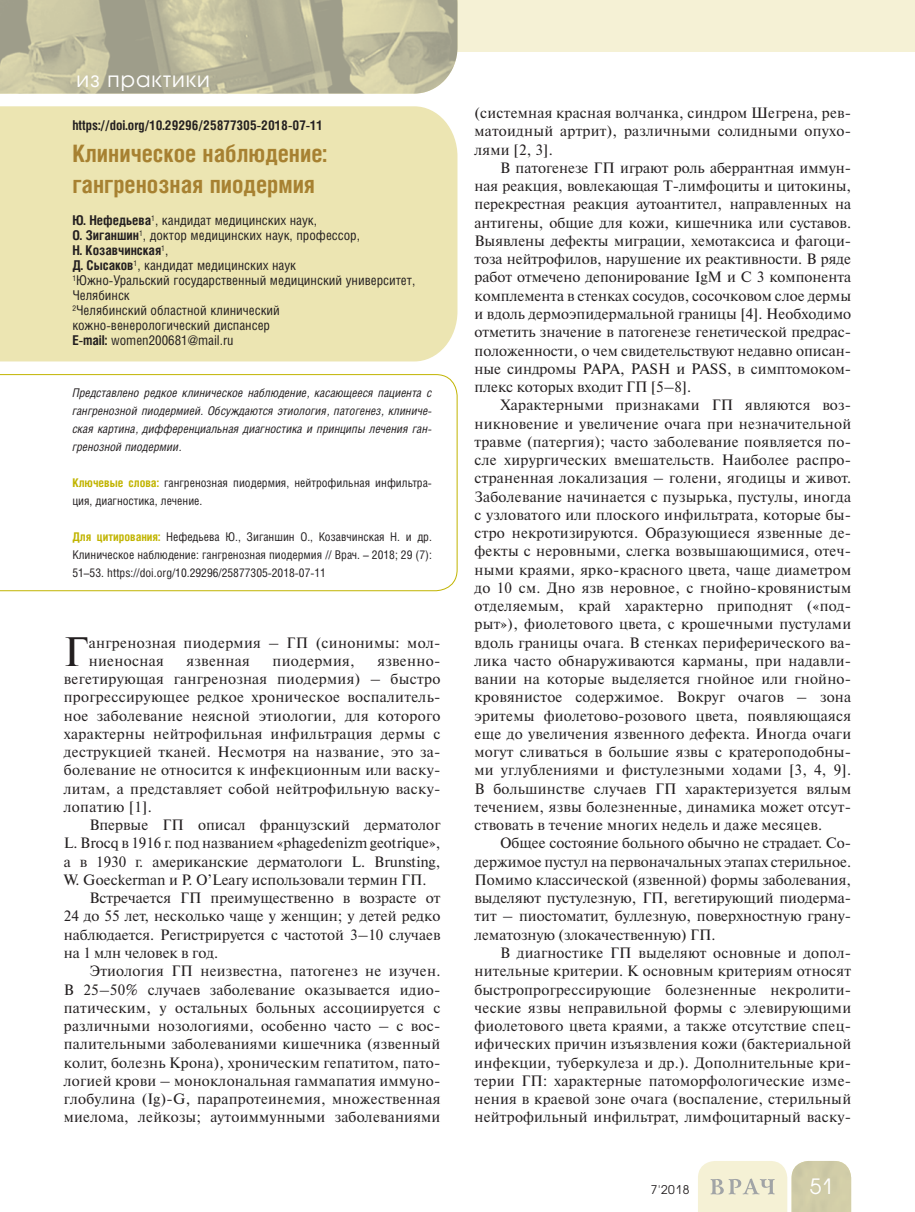
<style>
.page{position:relative;width:915px;height:1212px;background:#fff}
.page>*{position:absolute;margin:0;border:0;box-sizing:border-box;transform-origin:0 0}
.t1{font:41.1px "Newton C";color:#231f20}
.t2{font:700 24px/31.5px "Helios Cond";color:#a78131}
.t3{font:21px "Avant Garde Gothic C";letter-spacing:.05em;color:#fff}
.t4{font:15px/18.3px "Newton C";letter-spacing:.015em;color:#231f20;text-align:justify}
.t5{font:13.5px/15px "Helios Cond";color:#231f20}
.t6{font:700 13.5px "Helios Cond";color:#231f20}
.t7{font:12px/18px "Helios Cond";color:#231f20}
.t8{font:italic 12px/18px "Helios Cond";color:#231f20;text-align:justify}
.t9{font:12px "Avant Garde Gothic C";color:#231f20}
.s1{font-weight:700}
.s2{font-weight:700;color:#c1b400}
</style>
<div class="page">
<div style="left:0;top:0;width:914px;height:51px;background:#f5f1d5"></div>
<svg style="left:698px;top:1161px;width:152px;height:51px;background:#e3e0c4"></svg>
<div style="left:0;top:106px;width:457px;height:255px;background:#ece5b2"></div>
<svg style="left:0;top:374px;width:457px;height:217px"></svg>
<svg style="left:0;top:0;width:414px;height:94px;background:#bab79a"></svg>
<img style="left:414px;top:0;width:43px;height:94px">
<h3 class="t3" style="left:77px;top:70px;width:135px">из практики</h3>
<p class="t6" style="left:72px;top:120px;width:252px">https://doi.org/10.29296/25877305-2018-07-11</p>
<h2 class="t2" style="left:72px;top:140px;width:256px">Клиническое наблюдение: гангренозная пиодермия</h2>
<p class="t5" style="left:72px;top:214px;width:344px"><span class="s1">Ю. Нефедьева</span><sup>1</sup>, кандидат медицинских наук,<br><span class="s1">О. Зиганшин</span><sup>1</sup>, доктор медицинских наук, профессор,<br><span class="s1">Н. Козавчинская</span><sup>1</sup>,<br><span class="s1">Д. Сысаков</span><sup>1</sup>, кандидат медицинских наук<br><sup>1</sup>Южно-Уральский государственный медицинский университет, Челябинск<br><sup>2</sup>Челябинский областной клинический кожно-венерологический диспансер<br><span class="s1">E-mail:</span> women200681@mail.ru</p>
<p class="t8" style="left:72px;top:384px;width:361px">Представлено редкое клиническое наблюдение, касающееся пациента с гангренозной пиодермией. Обсуждаются этиология, патогенез, клиниче&shy;ская картина, дифференциальная диагностика и принципы лечения ган&shy;гренозной пиодермии.</p>
<p class="t7" style="left:72px;top:474px;width:361px"><span class="s2">Ключевые слова:</span> гангренозная пиодермия, нейтрофильная инфильтра&shy;ция, диагностика, лечение.</p>
<p class="t7" style="left:72px;top:528px;width:361px;text-align:justify"><span class="s2">Для цитирования:</span> Нефедьева Ю., Зиганшин О., Козавчинская Н. и др.<br>Клиническое наблюдение: гангренозная пиодермия // Врач. – 2018; 29 (7):<br>51–53. https://doi.org/10.29296/25877305-2018-07-11</p>
<h1 class="t1" style="left:64px;top:636px;width:26px">Г</h1>
<p class="t4" style="left:89px;top:635px;width:353px">ангренозная пиодермия – ГП (синонимы: мол&shy;ниеносная</p>
<p class="t4" style="left:186px;top:653px;width:65px">язвенная</p>
<p class="t4" style="left:272px;top:653px;width:84px">пиодермия,</p>
<p class="t4" style="left:64px;top:653px;width:378px;text-indent:313px">язвенно&shy;вегетирующая гангренозная пиодермия) – быстро прогрессирующее редкое хроническое воспалитель&shy;ное заболевание неясной этиологии, для которого характерны нейтрофильная инфильтрация дермы с деструкцией тканей. Несмотря на название, это за&shy;болевание не относится к инфекционным или васку&shy;литам, а представляет собой нейтрофильную васку&shy;лопатию [1].</p>
<p class="t4" style="left:89px;top:817px;width:352px">Впервые ГП описал французский дерматолог</p>
<p class="t4" style="left:64px;top:836px;width:378px">L. Brocq в 1916 г. под названием «phagedenizm geotrique»,</p>
<p class="t4" style="left:64px;top:854px;width:378px">а в 1930 г. американские дерматологи L. Brunsting,</p>
<p class="t4" style="left:64px;top:872px;width:364px">W. Goeckerman и P. O’Leary использовали термин ГП.</p>
<p class="t4" style="left:89px;top:890px;width:352px">Встречается ГП преимущественно в возрасте от</p>
<p class="t4" style="left:64px;top:909px;width:378px">24 до 55 лет, несколько чаще у женщин; у детей редко</p>
<p class="t4" style="left:64px;top:927px;width:378px">наблюдается. Регистрируется с частотой 3–10 случаев</p>
<p class="t4" style="left:64px;top:945px;width:156px">на 1 млн человек в год.</p>
<p class="t4" style="left:89px;top:963px;width:352px">Этиология ГП неизвестна, патогенез не изучен.</p>
<p class="t4" style="left:64px;top:982px;width:378px">В 25–50% случаев заболевание оказывается идио-</p>
<p class="t4" style="left:64px;top:1000px;width:378px">патическим, у остальных больных ассоциируется с</p>
<p class="t4" style="left:64px;top:1018px;width:378px">различными нозологиями, особенно часто – с вос-</p>
<p class="t4" style="left:64px;top:1036px;width:378px">палительными заболеваниями кишечника (язвенный</p>
<p class="t4" style="left:64px;top:1055px;width:378px">колит, болезнь Крона), хроническим гепатитом, пато-</p>
<p class="t4" style="left:64px;top:1073px;width:378px">логией крови – моноклональная гаммапатия иммуно-</p>
<p class="t4" style="left:64px;top:1091px;width:378px">глобулина (Ig)-G, парапротеинемия, множественная</p>
<p class="t4" style="left:64px;top:1109px;width:378px">миелома, лейкозы; аутоиммунными заболеваниями</p>
<p class="t4" style="left:474px;top:105px;width:378px">(системная красная волчанка, синдром Шегрена, рев&shy;матоидный артрит), различными солидными опухо&shy;лями [2, 3].</p>
<p class="t4" style="left:474px;top:160px;width:378px;text-indent:26px">В патогенезе ГП играют роль аберрантная иммун&shy;ная реакция, вовлекающая Т-лимфоциты и цитокины, перекрестная реакция аутоантител, направленных на антигены, общие для кожи, кишечника или суставов.<br>Выявлены дефекты миграции, хемотаксиса и фагоци&shy;тоза нейтрофилов, нарушение их реактивности. В ряде работ отмечено депонирование IgМ и С 3 компонента комплемента в стенках сосудов, сосочковом слое дермы и вдоль дермоэпидермальной границы [4]. Необходимо отметить значение в патогенезе генетической предрас&shy;положенности, о чем свидетельствуют недавно описан&shy;ные синдромы PAPA, PASH и PASS, в симптомоком&shy;плекс которых входит ГП [5–8].</p>
<p class="t4" style="left:474px;top:397px;width:378px;text-indent:26px">Характерными признаками ГП являются воз&shy;никновение и увеличение очага при незначительной травме (патергия); часто заболевание появляется по&shy;сле хирургических вмешательств. Наиболее распро&shy;страненная локализация – голени, ягодицы и живот.<br>Заболевание начинается с пузырька, пустулы, иногда с узловатого или плоского инфильтрата, которые бы&shy;стро некротизируются. Образующиеся язвенные де&shy;фекты с неровными, слегка возвышающимися, отеч&shy;ными краями, ярко-красного цвета, чаще диаметром до 10 см. Дно язв неровное, с гнойно-кровянистым отделяемым, край характерно приподнят («под&shy;рыт»), фиолетового цвета, с крошечными пустулами вдоль границы очага. В стенках периферического ва&shy;лика часто обнаруживаются карманы, при надавли&shy;вании на которые выделяется гнойное или гнойно&shy;кровянистое содержимое. Вокруг очагов – зона эритемы фиолетово-розового цвета, появляющаяся еще до увеличения язвенного дефекта. Иногда очаги могут сливаться в большие язвы с кратероподобны&shy;ми углублениями и фистулезными ходами [3, 4, 9].<br>В большинстве случаев ГП характеризуется вялым течением, язвы болезненные, динамика может отсут&shy;ствовать в течение многих недель и даже месяцев.</p>
<p class="t4" style="left:474px;top:836px;width:378px;text-indent:26px">Общее состояние больного обычно не страдает. Со&shy;держимое пустул на первоначальных этапах стерильное.<br>Помимо классической (язвенной) формы заболевания, выделяют пустулезную, ГП, вегетирующий пиодерма&shy;тит – пиостоматит, буллезную, поверхностную грану&shy;лематозную (злокачественную) ГП.</p>
<p class="t4" style="left:474px;top:945px;width:378px;text-indent:26px">В диагностике ГП выделяют основные и допол&shy;нительные критерии. К основным критериям относят быстропрогрессирующие болезненные некролити&shy;ческие язвы неправильной формы с элевирующими фиолетового цвета краями, а также отсутствие спец&shy;ифических причин изъязвления кожи (бактериальной инфекции, туберкулеза и др.). Дополнительные кри&shy;терии ГП: характерные патоморфологические изме&shy;нения в краевой зоне очага (воспаление, стерильный нейтрофильный инфильтрат, лимфоцитарный васку-</p>
<p class="t9" style="left:650px;top:1184px;width:40px">7'2018</p>
<h3 class="t3" style="left:809px;top:1177px;width:25px">51</h3>
</div>
